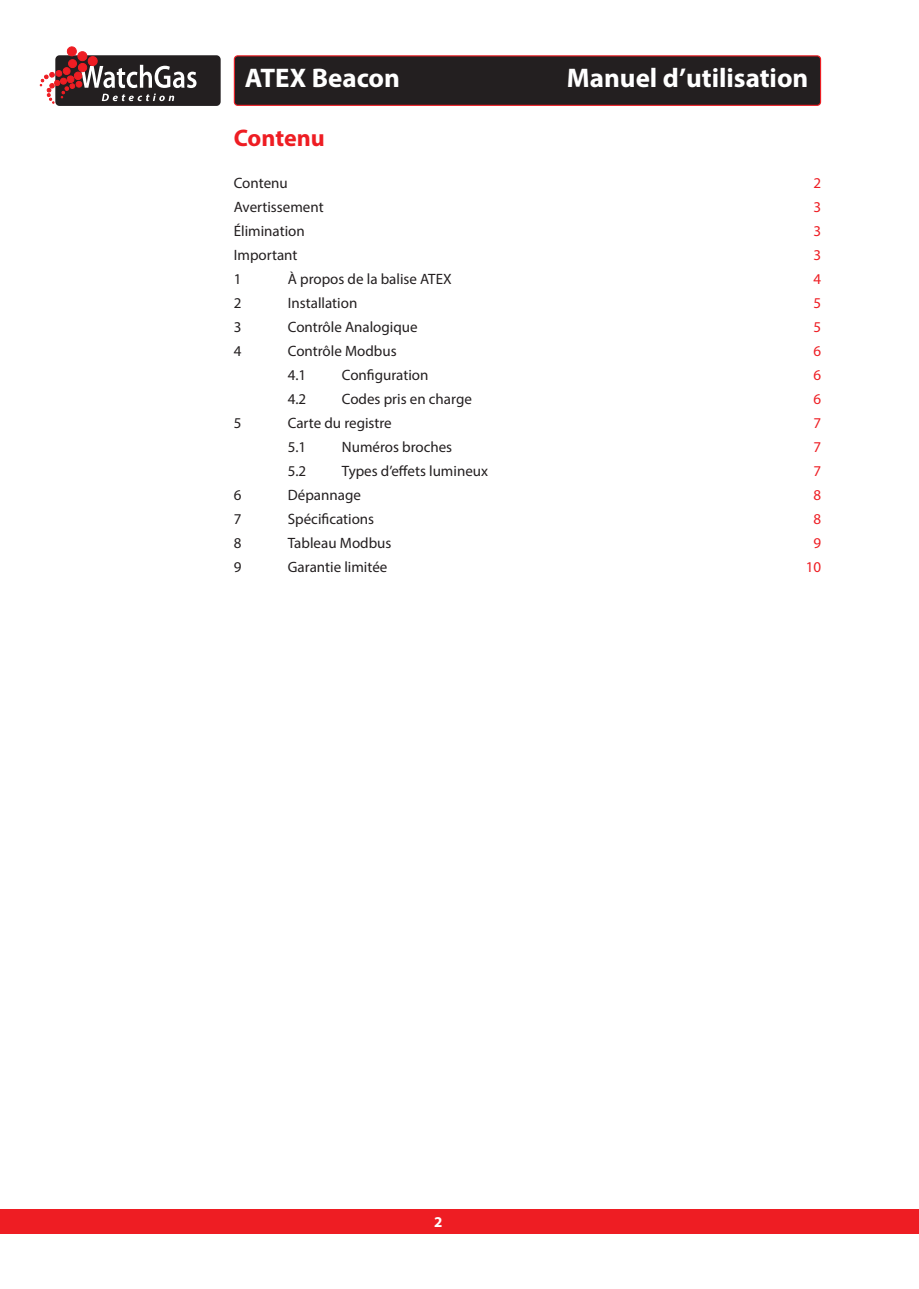
<style>
.page{position:relative;width:919px;height:1289px;background:#fff}
.page>*{position:absolute;margin:0;border:0;box-sizing:border-box;transform-origin:0 0}
.t1{font:700 27px "Myriad Pro";color:#fff}
.t2{font:700 24px "Myriad Pro";letter-spacing:-.005em;color:#ee1d23}
.t3{font:15px "Myriad Pro";color:#231f20}
.t4{font:15px "Myriad Pro";color:#ee1d23}
.t5{font:700 15px "Myriad Pro";color:#fff}
</style>
<div class="page">
<div style="left:0;top:1209px;width:918px;height:25px;background:#ee1d23"></div>
<div style="left:234px;top:56px;width:586px;height:49px;background:#231f20;border-radius:3px"></div>
<div style="left:234px;top:55px;width:587px;height:51px;border:1px solid #ee1d23;border-radius:3px"></div>
<svg style="left:40px;top:46px;width:181px;height:60px"></svg>
<h1 class="t1" style="left:245px;top:61px;width:156px">ATEX Beacon</h1>
<h1 class="t1" style="left:567px;top:61px;width:243px">Manuel d’utilisation</h1>
<p class="t2" style="left:234px;top:122px;width:93px">Contenu</p>
<p class="t3" style="left:234px;top:173px;width:56px">Contenu</p>
<p class="t4" style="left:813px;top:173px;width:9px">2</p>
<p class="t3" style="left:234px;top:197px;width:91px">Avertissement</p>
<p class="t4" style="left:813px;top:197px;width:9px">3</p>
<p class="t3" style="left:234px;top:221px;width:72px">Élimination</p>
<p class="t4" style="left:813px;top:221px;width:9px">3</p>
<p class="t3" style="left:234px;top:245px;width:65px">Important</p>
<p class="t4" style="left:813px;top:245px;width:9px">3</p>
<p class="t3" style="left:234px;top:269px;width:9px">1</p>
<p class="t3" style="left:288px;top:269px;width:165px">À propos de la balise ATEX</p>
<p class="t4" style="left:813px;top:269px;width:9px">4</p>
<p class="t3" style="left:234px;top:293px;width:9px">2</p>
<p class="t3" style="left:288px;top:293px;width:71px">Installation</p>
<p class="t4" style="left:813px;top:293px;width:9px">5</p>
<p class="t3" style="left:234px;top:317px;width:9px">3</p>
<p class="t3" style="left:288px;top:317px;width:131px">Contrôle Analogique</p>
<p class="t4" style="left:813px;top:317px;width:9px">5</p>
<p class="t3" style="left:234px;top:341px;width:9px">4</p>
<p class="t3" style="left:288px;top:341px;width:110px">Contrôle Modbus</p>
<p class="t4" style="left:813px;top:341px;width:9px">6</p>
<p class="t3" style="left:288px;top:365px;width:20px">4.1</p>
<p class="t3" style="left:342px;top:365px;width:88px">Configuration</p>
<p class="t4" style="left:813px;top:365px;width:9px">6</p>
<p class="t3" style="left:288px;top:389px;width:20px">4.2</p>
<p class="t3" style="left:342px;top:389px;width:131px">Codes pris en charge</p>
<p class="t4" style="left:813px;top:389px;width:9px">6</p>
<p class="t3" style="left:234px;top:413px;width:9px">5</p>
<p class="t3" style="left:288px;top:413px;width:105px">Carte du registre</p>
<p class="t4" style="left:813px;top:413px;width:9px">7</p>
<p class="t3" style="left:288px;top:437px;width:20px">5.1</p>
<p class="t3" style="left:342px;top:437px;width:112px">Numéros broches</p>
<p class="t4" style="left:813px;top:437px;width:9px">7</p>
<p class="t3" style="left:288px;top:461px;width:20px">5.2</p>
<p class="t3" style="left:342px;top:461px;width:148px">Types d’effets lumineux</p>
<p class="t4" style="left:813px;top:461px;width:9px">7</p>
<p class="t3" style="left:234px;top:485px;width:9px">6</p>
<p class="t3" style="left:288px;top:485px;width:75px">Dépannage</p>
<p class="t4" style="left:813px;top:485px;width:9px">8</p>
<p class="t3" style="left:234px;top:509px;width:9px">7</p>
<p class="t3" style="left:288px;top:509px;width:88px">Spécifications</p>
<p class="t4" style="left:813px;top:509px;width:9px">8</p>
<p class="t3" style="left:234px;top:533px;width:9px">8</p>
<p class="t3" style="left:288px;top:533px;width:105px">Tableau Modbus</p>
<p class="t4" style="left:813px;top:533px;width:9px">9</p>
<p class="t3" style="left:234px;top:557px;width:9px">9</p>
<p class="t3" style="left:288px;top:557px;width:101px">Garantie limitée</p>
<p class="t4" style="left:805px;top:557px;width:17px">10</p>
<p class="t5" style="left:434px;top:1211px;width:10px">2</p>
</div>
